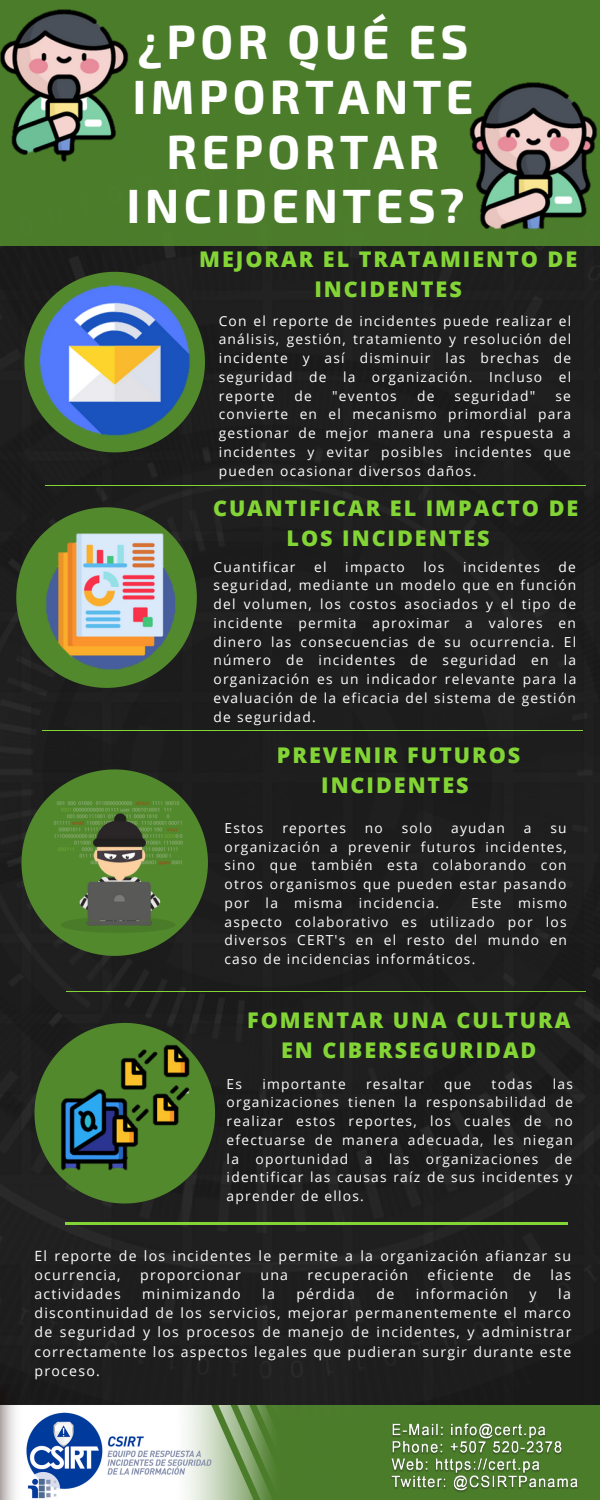
<style>
.page{position:relative;width:600px;height:1500px;background:#fff}
.page>*{position:absolute;margin:0;border:0;box-sizing:border-box;transform-origin:0 0}
.t1{font:700 48px/54.8px "Exo 2";letter-spacing:.09em;color:#fff;text-align:center}
.t2{font:800 21.6px/30px "Open Sans";letter-spacing:.09em;color:#83d536;text-align:center}
.t3{font:14.1px/19.2px "Open Sans";letter-spacing:.09em;color:#fff}
.t4{font:13.8px/18.8px "Open Sans";letter-spacing:.09em;color:#fff;text-align:justify}
</style>
<div class="page">
<div style="left:0;top:246px;width:600px;height:1159px;background:#1e1e1e"></div>
<div style="left:0;top:1405px;width:600px;height:95px;background:#4b7c2a"></div>
<div style="left:0;top:0;width:600px;height:246px;background:#4b7c2a"></div>
<hr style="left:45px;top:486px;width:541px;height:1px;background:#83d536">
<hr style="left:42px;top:730px;width:541px;height:1px;background:#83d536">
<hr style="left:66px;top:991px;width:519px;height:1px;background:#83d536">
<img style="left:0;top:1384px;width:438px;height:116px">
<img style="left:380px;top:1411px;width:198px;height:89px">
<img style="left:3px;top:274px;width:235px;height:181px">
<img style="left:469px;top:82px;width:128px;height:147px">
<img style="left:0;top:9px;width:129px;height:153px">
<hr style="left:66px;top:1222px;width:502px;height:3px;background:#83d536">
<svg style="left:16px;top:507px;width:181px;height:181px;background:#2b3a22"></svg>
<svg style="left:21px;top:769px;width:187px;height:187px;background:#395526"></svg>
<svg style="left:35px;top:1023px;width:180px;height:181px;background:#314524"></svg>
<img style="left:0;top:515px;width:197px;height:165px">
<img style="left:31px;top:1034px;width:176px;height:152px">
<img style="left:48px;top:797px;width:142px;height:138px">
<h1 class="t1" style="left:127px;top:12px;width:348px">¿POR QUÉ ES<br>IMPORTANTE<br>REPORTAR<br>INCIDENTES?</h1>
<h2 class="t2" style="left:199px;top:244px;width:380px">MEJORAR EL TRATAMIENTO DE<br>INCIDENTES</h2>
<p class="t4" style="left:219px;top:311px;width:354px">Con el reporte de incidentes puede realizar el análisis, gestión, tratamiento y resolución del incidente y así disminuir las brechas de seguridad de la organización. Incluso el reporte</p>
<p class="t4" style="left:295px;top:386px;width:19px">de</p>
<p class="t4" style="left:332px;top:386px;width:66px">"eventos</p>
<p class="t4" style="left:417px;top:386px;width:19px">de</p>
<p class="t4" style="left:455px;top:386px;width:82px">seguridad"</p>
<p class="t4" style="left:219px;top:386px;width:354px;text-indent:337px">se convierte en el mecanismo primordial para gestionar de mejor manera una respuesta a incidentes y evitar posibles incidentes que pueden ocasionar diversos daños.</p>
<h2 class="t2" style="left:287px;top:492px;width:293px;text-align:left;text-indent:-74px">CUANTIFICAR EL IMPACTO DE<br>LOS INCIDENTES</h2>
<p class="t4" style="left:214px;top:557px;width:83px">Cuantificar</p>
<p class="t4" style="left:314px;top:557px;width:14px">el</p>
<p class="t4" style="left:345px;top:557px;width:61px">impacto</p>
<p class="t4" style="left:423px;top:557px;width:22px">los</p>
<p class="t4" style="left:463px;top:557px;width:78px">incidentes</p>
<p class="t4" style="left:214px;top:557px;width:364px;text-indent:345px">de seguridad, mediante un modelo que en función del volumen, los costos asociados y el tipo de incidente permita aproximar a valores en dinero las consecuencias de su ocurrencia. El número de incidentes de seguridad en la organización es un indicador relevante para la evaluación de la eficacia del sistema de gestión de seguridad.</p>
<h2 class="t2" style="left:277px;top:739px;width:245px">PREVENIR FUTUROS<br>INCIDENTES</h2>
<p class="t4" style="left:224px;top:818px;width:40px">Estos</p>
<p class="t4" style="left:282px;top:818px;width:65px">reportes</p>
<p class="t4" style="left:365px;top:818px;width:20px">no</p>
<p class="t4" style="left:402px;top:818px;width:32px">solo</p>
<p class="t4" style="left:451px;top:818px;width:55px">ayudan</p>
<p class="t4" style="left:524px;top:818px;width:9px">a</p>
<p class="t4" style="left:224px;top:818px;width:344px;text-indent:326px">su organización a prevenir futuros incidentes, sino que también esta colaborando con otros organismos que pueden estar pasando por la misma incidencia.</p>
<p class="t4" style="left:224px;top:893px;width:344px;text-indent:247px">Este mismo aspecto colaborativo es utilizado por los diversos CERT's en el resto del mundo en caso de incidencias informáticos.</p>
<h2 class="t2" style="left:247px;top:1004px;width:325px">FOMENTAR UNA CULTURA<br>EN CIBERSEGURIDAD</h2>
<p class="t4" style="left:227px;top:1074px;width:348px;text-indent:326px">las organizaciones tienen la responsabilidad de realizar estos reportes, los cuales de no efectuarse de manera adecuada, les niegan la oportunidad a las organizaciones de identificar las causas raíz de sus incidentes y aprender de ellos.</p>
<p class="t4" style="left:227px;top:1074px;width:17px">Es</p>
<p class="t4" style="left:262px;top:1074px;width:85px">importante</p>
<p class="t4" style="left:366px;top:1074px;width:59px">resaltar</p>
<p class="t4" style="left:444px;top:1074px;width:29px">que</p>
<p class="t4" style="left:492px;top:1074px;width:42px">todas</p>
<p class="t3" style="left:35px;top:1246px;width:538px">El reporte de los incidentes le permite a la organización afianzar su ocurrencia,</p>
<p class="t3" style="left:140px;top:1265px;width:102px">proporcionar</p>
<p class="t3" style="left:260px;top:1265px;width:29px">una</p>
<p class="t3" style="left:308px;top:1265px;width:102px">recuperación</p>
<p class="t3" style="left:428px;top:1265px;width:68px">eficiente</p>
<p class="t3" style="left:513px;top:1265px;width:19px">de</p>
<p class="t3" style="left:550px;top:1265px;width:22px">las</p>
<p class="t3" style="left:35px;top:1284px;width:88px">actividades</p>
<p class="t3" style="left:142px;top:1284px;width:100px">minimizando</p>
<p class="t3" style="left:262px;top:1284px;width:14px">la</p>
<p class="t3" style="left:296px;top:1284px;width:60px">pérdida</p>
<p class="t3" style="left:376px;top:1284px;width:19px">de</p>
<p class="t3" style="left:416px;top:1284px;width:94px">información</p>
<p class="t3" style="left:530px;top:1284px;width:9px">y</p>
<p class="t3" style="left:35px;top:1284px;width:538px;text-align:justify;text-indent:524px">la discontinuidad de los servicios, mejorar permanentemente el marco de seguridad y los procesos de manejo de incidentes, y administrar correctamente los aspectos legales que pudieran surgir durante este proceso.</p>
</div>
